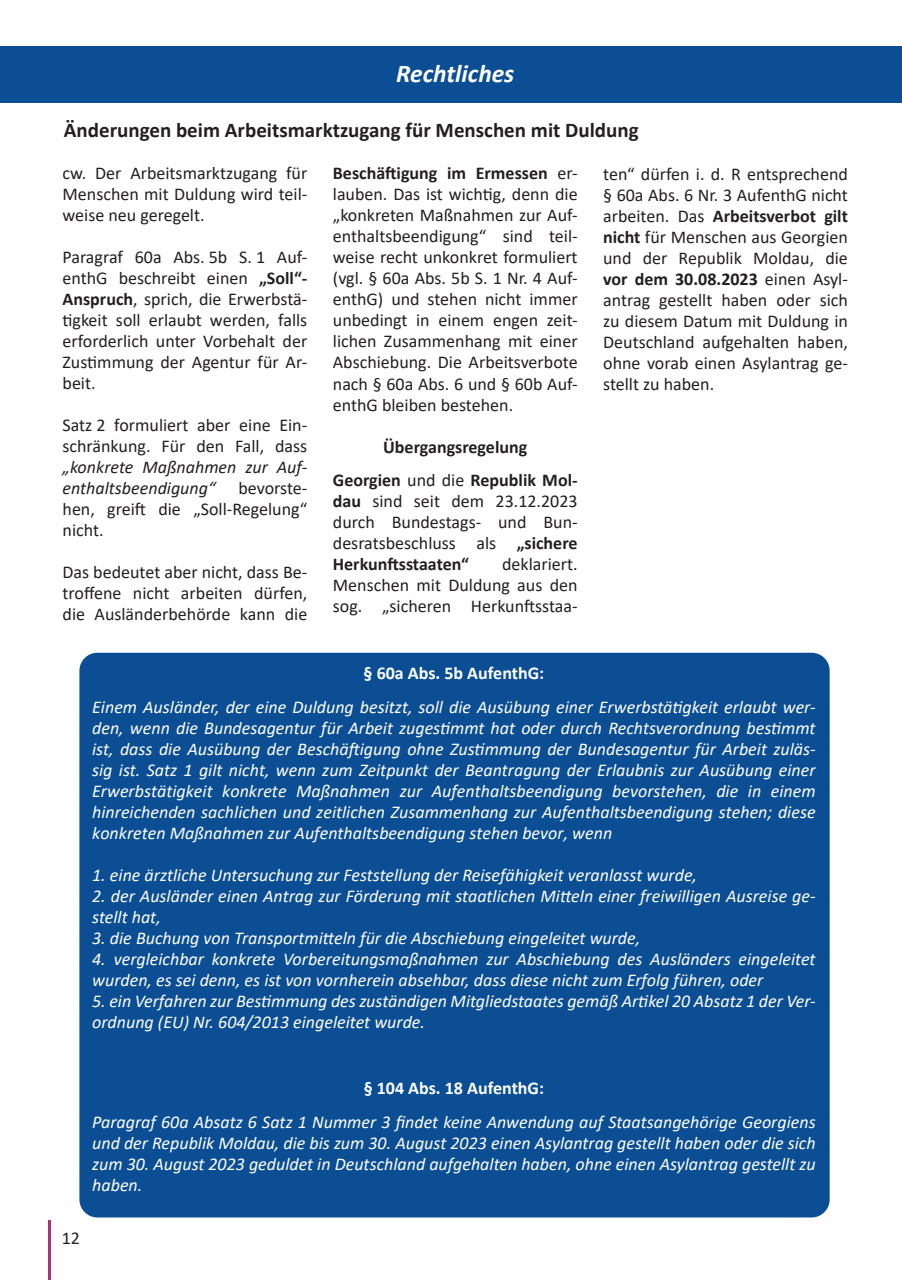
<style>
.page{position:relative;width:902px;height:1280px;background:#fff}
.page>*{position:absolute;margin:0;border:0;box-sizing:border-box;transform-origin:0 0}
.t1{font:italic 700 25.5px "Calibri";color:#fff}
.t2{font:700 21px "Calibri";color:#231f20}
.t3{font:italic 18px/21px "Calibri";color:#fff}
.t4{font:18px/21px "Calibri";color:#231f20;text-align:justify}
.t5{font:italic 18px/21px "Calibri";color:#231f20}
.t6{font:700 18px/33.8px "Calibri";color:#231f20;text-align:center}
.t7{font:700 18px "Calibri";color:#fff}
.s1{font-weight:700}
.s2{font-weight:400}
</style>
<div class="page">
<hr style="left:48px;top:1220px;width:3px;height:60px;background:#b13075">
<div style="left:0;top:47px;width:901px;height:56px;background:#0b4e94"></div>
<div style="left:79px;top:653px;width:750px;height:564px;background:#0b4e94;border-radius:18px"></div>
<h1 class="t1" style="left:396px;top:55px;width:120px">Rechtliches</h1>
<p class="t2" style="left:64px;top:115px;width:576px">Änderungen beim Arbeitsmarktzugang für Menschen mit Duldung</p>
<p class="t4" style="left:63px;top:162px;width:246px">cw. Der Arbeitsmarktzugang für Menschen mit Duldung wird teil&shy;weise neu geregelt.</p>
<p class="t4" style="left:63px;top:246px;width:246px">Paragraf 60a Abs. 5b S. 1 Auf&shy;enthG beschreibt einen <span class="s1">„Soll“- Anspruch</span>, sprich, die Erwerbstä&shy;tigkeit soll erlaubt werden, falls erforderlich unter Vorbehalt der Zustimmung der Agentur für Ar&shy;beit.</p>
<p class="t4" style="left:63px;top:414px;width:246px">Satz 2 formuliert aber eine Ein&shy;schränkung. Für den Fall, dass</p>
<p class="t5" style="left:63px;top:456px;width:246px">„konkrete Maßnahmen zur Auf&shy;enthaltsbeendigung“</p>
<p class="t4" style="left:333px;top:162px;width:246px"><span class="s1">Beschäftigung im Ermessen</span> er&shy;lauben. Das ist wichtig, denn die „konkreten Maßnahmen zur Auf&shy;enthaltsbeendigung“ sind teil&shy;weise recht unkonkret formuliert (vgl. § 60a Abs. 5b S. 1 Nr. 4 Auf&shy;enthG) und stehen nicht immer unbedingt in einem engen zeit&shy;lichen Zusammenhang mit einer Abschiebung. Die Arbeitsverbote nach § 60a Abs. 6 und § 60b Auf&shy;enthG bleiben bestehen.</p>
<p class="t6" style="left:333px;top:429px;width:246px">Übergangsregelung<br>Georgien <span class="s2">und die</span> Republik Mol-</p>
<p class="t4" style="left:333px;top:490px;width:246px"><span class="s1">dau</span> sind seit dem 23.12.2023 durch Bundestags- und Bun&shy;desratsbeschluss als <span class="s1">„sichere Herkunftsstaaten“</span></p>
<p class="t4" style="left:603px;top:163px;width:246px">ten“ dürfen i. d. R entsprechend § 60a Abs. 6 Nr. 3 AufenthG nicht arbeiten. Das <span class="s1">Arbeitsverbot gilt nicht</span> für Menschen aus Georgien und der Republik Moldau, die <span class="s1">vor dem 30.08.2023</span> einen Asyl&shy;antrag gestellt haben oder sich zu diesem Datum mit Duldung in Deutschland aufgehalten haben, ohne vorab einen Asylantrag ge&shy;stellt zu haben.</p>
<p class="t4" style="left:63px;top:477px;width:246px;text-indent:176px">bevorste&shy;hen, greift die „Soll-Regelung“ nicht.</p>
<p class="t4" style="left:63px;top:561px;width:246px">Das bedeutet aber nicht, dass Be&shy;troffene nicht arbeiten dürfen, die Ausländerbehörde kann die</p>
<p class="t4" style="left:333px;top:553px;width:246px;text-indent:169px">deklariert.<br>Menschen mit Duldung aus den sog. „sicheren Herkunftsstaa-</p>
<p class="t7" style="left:363px;top:660px;width:182px">§ 60a Abs. 5b AufenthG:</p>
<p class="t3" style="left:92px;top:695px;width:725px;text-align:justify">Einem Ausländer, der eine Duldung besitzt, soll die Ausübung einer Erwerbstätigkeit erlaubt wer&shy;den, wenn die Bundesagentur für Arbeit zugestimmt hat oder durch Rechtsverordnung bestimmt ist, dass die Ausübung der Beschäftigung ohne Zustimmung der Bundesagentur für Arbeit zuläs&shy;sig ist. Satz 1 gilt nicht, wenn zum Zeitpunkt der Beantragung der Erlaubnis zur Ausübung einer Erwerbstätigkeit konkrete Maßnahmen zur Aufenthaltsbeendigung bevorstehen, die in einem hinreichenden sachlichen und zeitlichen Zusammenhang zur Aufenthaltsbeendigung stehen; diese konkreten Maßnahmen zur Aufenthaltsbeendigung stehen bevor, wenn</p>
<p class="t3" style="left:92px;top:863px;width:606px">1. eine ärztliche Untersuchung zur Feststellung der Reisefähigkeit veranlasst wurde,</p>
<p class="t3" style="left:92px;top:884px;width:725px">2. der Ausländer einen Antrag zur Förderung mit staatlichen Mitteln einer freiwilligen Ausreise ge&shy;stellt hat,</p>
<p class="t3" style="left:92px;top:926px;width:549px">3. die Buchung von Transportmitteln für die Abschiebung eingeleitet wurde,</p>
<p class="t3" style="left:92px;top:947px;width:725px">4. vergleichbar konkrete Vorbereitungsmaßnahmen zur Abschiebung des Ausländers eingeleitet wurden, es sei denn, es ist von vornherein absehbar, dass diese nicht zum Erfolg führen, oder</p>
<p class="t3" style="left:92px;top:989px;width:725px">5. ein Verfahren zur Bestimmung des zuständigen Mitgliedstaates gemäß Artikel 20 Absatz 1 der Ver&shy;ordnung (EU) Nr. 604/2013 eingeleitet wurde.</p>
<p class="t7" style="left:364px;top:1075px;width:182px">§ 104 Abs. 18 AufenthG:</p>
<p class="t3" style="left:92px;top:1110px;width:725px;text-align:justify">Paragraf 60a Absatz 6 Satz 1 Nummer 3 findet keine Anwendung auf Staatsangehörige Georgiens und der Republik Moldau, die bis zum 30. August 2023 einen Asylantrag gestellt haben oder die sich zum 30. August 2023 geduldet in Deutschland aufgehalten haben, ohne einen Asylantrag gestellt zu haben.</p>
<p class="t4" style="left:62px;top:1227px;width:20px">12</p>
</div>
